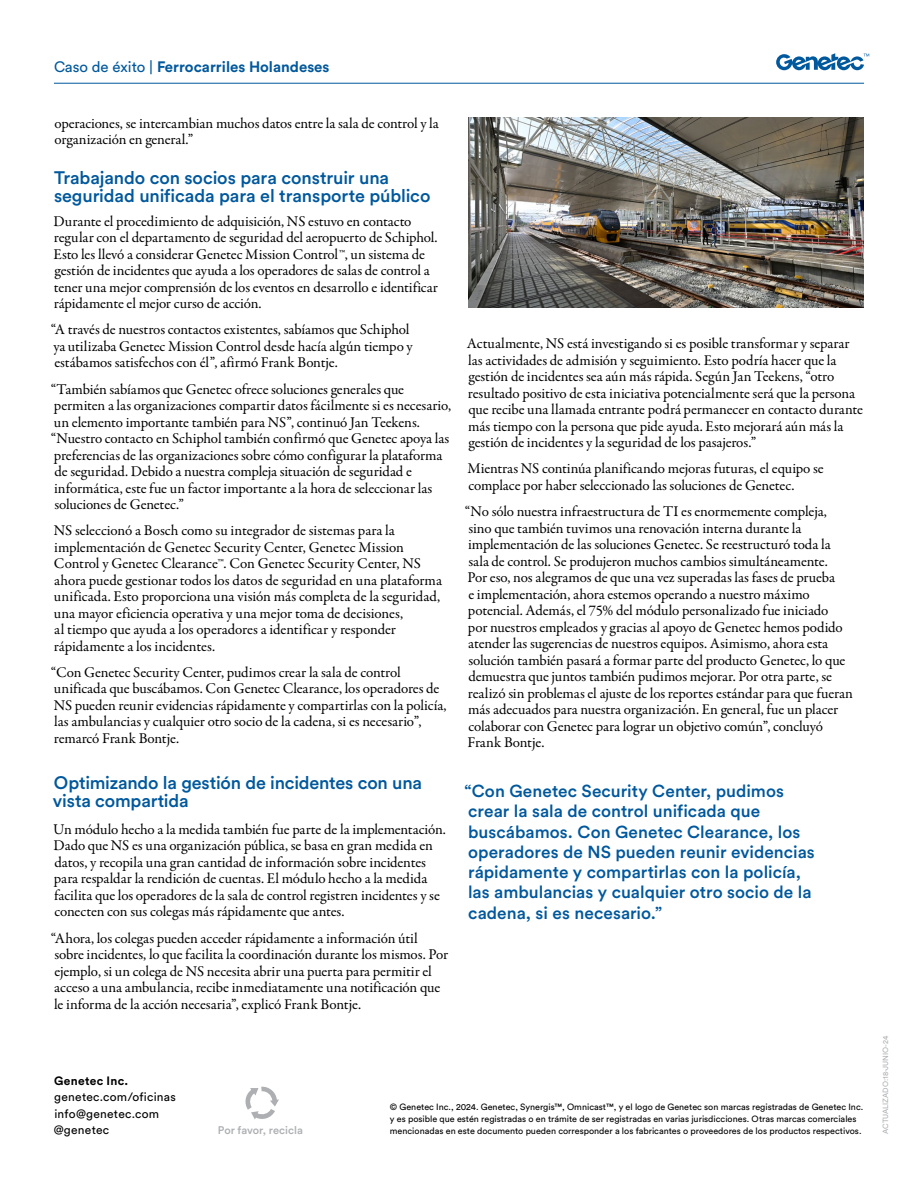
<style>
.page{position:relative;width:918px;height:1188px;background:#fff}
.page>*{position:absolute;margin:0;border:0;box-sizing:border-box;transform-origin:0 0}
.Subhead_1{font:500 18px/18px "Circular Pro";letter-spacing:-.005em;color:#00589d}
.Body_Text{font:500 18px/18px "Circular Pro";letter-spacing:-.01em;color:#00589d}
.t1{font:500 17.25px/20.2px "Circular Pro";color:#00589d}
.Body_Text-2{font:15px/16.5px "Garamond Premr Pro";letter-spacing:-.01em;color:#000}
.Document_Type{font:700 15px "Circular Pro";color:#00589d}
.Contact_Info_Text{font:12px "Circular Pro";letter-spacing:.02em;color:#000}
.Contact_Info_Heading{font:700 12px "Circular Pro";letter-spacing:.025em;color:#000}
.t2{font:500 10.95px "Circular Pro";letter-spacing:.005em;color:#adafb2}
.Copyright{font:9px/12px "Circular Pro";color:#000}
.DOC_CODE{font:7.5px "Circular Pro";color:#adafb2}
.s1{font-weight:400}
</style>
<div class="page">
<hr style="left:54px;top:83px;width:810px;height:1px;background:#00589d">
<svg style="left:776px;top:53px;width:93px;height:17px"></svg>
<img style="left:468px;top:117px;width:396px;height:191px">
<svg style="left:245px;top:1086px;width:34px;height:33px"></svg>
<p class="Document_Type" style="left:54px;top:56px;width:277px"><span class="s1">Caso de éxito |</span> Ferrocarriles Holandeses</p>
<p class="Body_Text-2" style="left:54px;top:115px;width:386px">operaciones, se intercambian muchos datos entre la sala de control y la organización en general.”</p>
<p class="Subhead_1" style="left:54px;top:167px;width:378px">Trabajando con socios para construir una seguridad unificada para el transporte público</p>
<p class="Body_Text-2" style="left:53px;top:213px;width:386px">Durante el procedimiento de adquisición, NS estuvo en contacto regular con el departamento de seguridad del aeropuerto de Schiphol.<br>Esto les llevó a considerar Genetec Mission Control™, un sistema de gestión de incidentes que ayuda a los operadores de salas de control a tener una mejor comprensión de los eventos en desarrollo e identificar rápidamente el mejor curso de acción.</p>
<p class="Body_Text-2" style="left:51px;top:322px;width:363px">“A través de nuestros contactos existentes, sabíamos que Schiphol ya utilizaba Genetec Mission Control desde hacía algún tiempo y estábamos satisfechos con él”, afirmó Frank Bontje.</p>
<p class="Body_Text-2" style="left:51px;top:381px;width:402px">“También sabíamos que Genetec ofrece soluciones generales que permiten a las organizaciones compartir datos fácilmente si es necesario, un elemento importante también para NS”, continuó Jan Teekens. “Nuestro contacto en Schiphol también confirmó que Genetec apoya las preferencias de las organizaciones sobre cómo configurar la plataforma de seguridad. Debido a nuestra compleja situación de seguridad e informática, este fue un factor importante a la hora de seleccionar las soluciones de Genetec.”</p>
<p class="Body_Text-2" style="left:54px;top:523px;width:390px">NS seleccionó a Bosch como su integrador de sistemas para la implementación de Genetec Security Center, Genetec Mission Control y Genetec Clearance™. Con Genetec Security Center, NS ahora puede gestionar todos los datos de seguridad en una plataforma unificada. Esto proporciona una visión más completa de la seguridad, una mayor eficiencia operativa y una mejor toma de decisiones,<br>al tiempo que ayuda a los operadores a identificar y responder rápidamente a los incidentes.</p>
<p class="Body_Text-2" style="left:51px;top:664px;width:397px">“Con Genetec Security Center, pudimos crear la sala de control unificada que buscábamos. Con Genetec Clearance, los operadores de NS pueden reunir evidencias rápidamente y compartirlas con la policía, las ambulancias y cualquier otro socio de la cadena, si es necesario”, remarcó Frank Bontje.</p>
<p class="Body_Text" style="left:53px;top:773px;width:371px">Optimizando la gestión de incidentes con una vista compartida</p>
<p class="Body_Text-2" style="left:53px;top:821px;width:394px">Un módulo hecho a la medida también fue parte de la implementación.<br>Dado que NS es una organización pública, se basa en gran medida en datos, y recopila una gran cantidad de información sobre incidentes para respaldar la rendición de cuentas. El módulo hecho a la medida facilita que los operadores de la sala de control registren incidentes y se conecten con sus colegas más rápidamente que antes.</p>
<p class="Body_Text-2" style="left:51px;top:930px;width:399px">“Ahora, los colegas pueden acceder rápidamente a información útil sobre incidentes, lo que facilita la coordinación durante los mismos. Por ejemplo, si un colega de NS necesita abrir una puerta para permitir el acceso a una ambulancia, recibe inmediatamente una notificación que le informa de la acción necesaria”, explicó Frank Bontje.</p>
<p class="Body_Text-2" style="left:467px;top:335px;width:398px">Actualmente, NS está investigando si es posible transformar y separar las actividades de admisión y seguimiento. Esto podría hacer que la gestión de incidentes sea aún más rápida. Según Jan Teekens, “otro resultado positivo de esta iniciativa potencialmente será que la persona que recibe una llamada entrante podrá permanecer en contacto durante más tiempo con la persona que pide ayuda. Esto mejorará aún más la gestión de incidentes y la seguridad de los pasajeros.”</p>
<p class="Body_Text-2" style="left:467px;top:461px;width:358px">Mientras NS continúa planificando mejoras futuras, el equipo se complace por haber seleccionado las soluciones de Genetec.</p>
<p class="Body_Text-2" style="left:465px;top:503px;width:390px">“No sólo nuestra infraestructura de TI es enormemente compleja, sino que también tuvimos una renovación interna durante la implementación de las soluciones Genetec. Se reestructuró toda la<br>sala de control. Se produjeron muchos cambios simultáneamente.<br>Por eso, nos alegramos de que una vez superadas las fases de prueba<br>e implementación, ahora estemos operando a nuestro máximo potencial. Además, el 75% del módulo personalizado fue iniciado<br>por nuestros empleados y gracias al apoyo de Genetec hemos podido atender las sugerencias de nuestros equipos. Asimismo, ahora esta solución también pasará a formar parte del producto Genetec, lo que demuestra que juntos también pudimos mejorar. Por otra parte, se realizó sin problemas el ajuste de los reportes estándar para que fueran más adecuados para nuestra organización. En general, fue un placer colaborar con Genetec para lograr un objetivo común”, concluyó Frank Bontje.</p>
<p class="t1" style="left:465px;top:780px;width:352px">“Con Genetec Security Center, pudimos crear la sala de control unificada que buscábamos. Con Genetec Clearance, los operadores de NS pueden reunir evidencias rápidamente y compartirlas con la policía, las ambulancias y cualquier otro socio de la cadena, si es necesario.”</p>
<p class="Contact_Info_Heading" style="left:54px;top:1072px;width:76px">Genetec Inc.</p>
<p class="Contact_Info_Text" style="left:54px;top:1089px;width:123px">genetec.com/oficinas</p>
<p class="Contact_Info_Text" style="left:54px;top:1105px;width:106px">info@genetec.com</p>
<p class="Contact_Info_Text" style="left:54px;top:1122px;width:57px">@genetec</p>
<p class="t2" style="left:218px;top:1122px;width:87px">Por favor, recicla</p>
<p class="Copyright" style="left:390px;top:1100px;width:475px">© Genetec Inc., 2024. Genetec, Synergis™, Omnicast™, y el logo de Genetec son marcas registradas de Genetec Inc. y es posible que estén registradas o en trámite de ser registradas en varias jurisdicciones. Otras marcas comerciales mencionadas en este documento pueden corresponder a los fabricantes o proveedores de los productos respectivos.</p>
<p class="DOC_CODE" style="left:881px;top:1134px;width:100px;rotate:-90deg">ACTUALIZADO:18-JUNIO-24</p>
</div>
